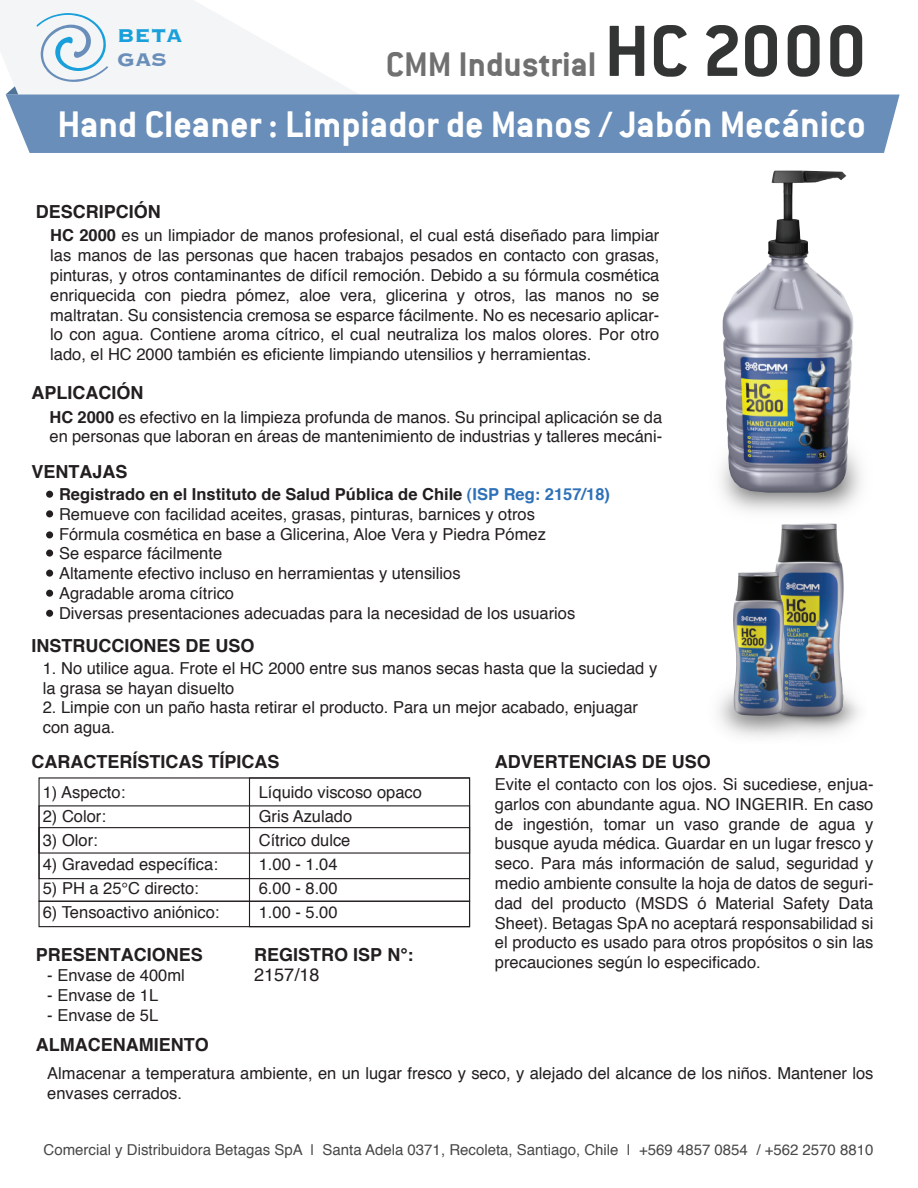
<style>
.page{position:relative;width:918px;height:1188px;background:#fff}
.page>*{position:absolute;margin:0;border:0;box-sizing:border-box;transform-origin:0 0}
.t1{font:700 79.5px "Conduit ITC";letter-spacing:.015em;color:#333434}
.t2{font:700 40.5px "Conduit ITC";color:#fff}
.t3{font:700 37.5px "Conduit ITC";color:#707070}
.t4{font:800 24px "Copperplate Gothic BT";color:#19a0db}
.t5{font:800 24px "Copperplate Gothic BT";color:#698eba}
.t6{font:700 18px "Helvetica";color:#231f20}
.t7{font:18px "Helvetica";color:#231f20}
.t8{font:16.5px/19.8px "Helvetica";color:#231f20}
.t9{font:15px "Helvetica";color:#464747}
.s1{font-weight:700}
.s2{font-weight:700;color:#2e71b8}
</style>
<div class="page">
<div style="left:6px;top:95px;width:894px;height:58px;background:#698eba"></div>
<svg style="left:0;top:0;width:360px;height:95px"></svg>
<div style="left:38px;top:805px;width:432px;height:74px;border:1px solid #231f20"></div>
<div style="left:38px;top:827px;width:432px;height:27px;border:1px solid #231f20"></div>
<div style="left:249px;top:777px;width:221px;height:150px;border:1px solid #231f20"></div>
<div style="left:46px;top:491px;width:7px;height:7px;background:#231f20;border-radius:50%"></div>
<div style="left:46px;top:510px;width:7px;height:7px;background:#231f20;border-radius:50%"></div>
<div style="left:46px;top:550px;width:7px;height:7px;background:#231f20;border-radius:50%"></div>
<div style="left:46px;top:570px;width:7px;height:7px;background:#231f20;border-radius:50%"></div>
<div style="left:46px;top:590px;width:7px;height:7px;background:#231f20;border-radius:50%"></div>
<div style="left:46px;top:531px;width:7px;height:7px;background:#231f20;border-radius:50%"></div>
<img style="left:723px;top:171px;width:130px;height:322px">
<img style="left:740px;top:494px;width:124px;height:237px">
<img style="left:718px;top:645px;width:120px;height:92px">
<img style="left:733px;top:572px;width:51px;height:144px">
<div style="left:38px;top:901px;width:432px;height:26px;border:1px solid #231f20"></div>
<div style="left:46px;top:610px;width:7px;height:7px;background:#231f20;border-radius:50%"></div>
<h3 class="t4" style="left:117px;top:23px;width:67px">BETA</h3>
<h3 class="t5" style="left:117px;top:46px;width:51px">GAS</h3>
<h3 class="t3" style="left:386px;top:42px;width:212px">CMM Industrial</h3>
<h1 class="t1" style="left:604px;top:5px;width:264px">HC 2000</h1>
<h2 class="t2" style="left:58px;top:100px;width:809px">Hand Cleaner : Limpiador de Manos / Jabón Mecánico</h2>
<p class="t6" style="left:36px;top:200px;width:127px">DESCRIPCIÓN</p>
<p class="t8" style="left:50px;top:226px;width:611px;text-align:justify"><span class="s1">HC 2000</span> es un limpiador de manos profesional, el cual está diseñado para limpiar las manos de las personas que hacen trabajos pesados en contacto con grasas, pinturas, y otros contaminantes de difícil remoción. Debido a su fórmula cosmética enriquecida con piedra pómez, aloe vera, glicerina y otros, las manos no se maltratan. Su consistencia cremosa se esparce fácilmente. No es necesario aplicar&shy;lo con agua. Contiene aroma cítrico, el cual neutraliza los malos olores. Por otro lado, el HC 2000 también es eficiente limpiando utensilios y herramientas.</p>
<p class="t6" style="left:31px;top:381px;width:113px">APLICACIÓN</p>
<p class="t8" style="left:50px;top:407px;width:614px"><span class="s1">HC 2000</span> es efectivo en la limpieza profunda de manos. Su principal aplicación se da en personas que laboran en áreas de mantenimiento de industrias y talleres mecáni-</p>
<p class="t6" style="left:31px;top:460px;width:98px">VENTAJAS</p>
<p class="t8" style="left:59px;top:485px;width:553px"><span class="s1">Registrado en el Instituto de Salud Pública de Chile</span> <span class="s2">(ISP Reg: 2157/18)<br></span>Remueve con facilidad aceites, grasas, pinturas, barnices y otros<br>Fórmula cosmética en base a Glicerina, Aloe Vera y Piedra Pómez<br>Se esparce fácilmente<br>Altamente efectivo incluso en herramientas y utensilios<br>Agradable aroma cítrico<br>Diversas presentaciones adecuadas para la necesidad de los usuarios</p>
<p class="t6" style="left:31px;top:634px;width:225px">INSTRUCCIONES DE USO</p>
<p class="t8" style="left:43px;top:659px;width:616px">1. No utilice agua. Frote el HC 2000 entre sus manos secas hasta que la suciedad y la grasa se hayan disuelto</p>
<p class="t8" style="left:43px;top:698px;width:597px">2. Limpie con un paño hasta retirar el producto. Para un mejor acabado, enjuagar con agua.</p>
<p class="t6" style="left:31px;top:750px;width:250px">CARACTERÍSTICAS TÍPICAS</p>
<p class="t8" style="left:43px;top:783px;width:84px">1) Aspecto:</p>
<p class="t8" style="left:259px;top:783px;width:165px">Líquido viscoso opaco</p>
<p class="t8" style="left:43px;top:807px;width:65px">2) Color:</p>
<p class="t8" style="left:259px;top:807px;width:95px">Gris Azulado</p>
<p class="t8" style="left:43px;top:831px;width:57px">3) Olor:</p>
<p class="t8" style="left:259px;top:831px;width:93px">Cítrico dulce</p>
<p class="t8" style="left:43px;top:855px;width:177px">4) Gravedad específica:</p>
<p class="t8" style="left:259px;top:855px;width:80px">1.00 - 1.04</p>
<p class="t8" style="left:43px;top:879px;width:158px">5) PH a 25°C directo:</p>
<p class="t8" style="left:259px;top:879px;width:80px">6.00 - 8.00</p>
<p class="t8" style="left:43px;top:903px;width:178px">6) Tensoactivo aniónico:</p>
<p class="t8" style="left:259px;top:903px;width:80px">1.00 - 5.00</p>
<p class="t6" style="left:495px;top:750px;width:218px">ADVERTENCIAS DE USO</p>
<p class="t8" style="left:495px;top:775px;width:380px;text-align:justify">Evite el contacto con los ojos. Si sucediese, enjua&shy;garlos con abundante agua. NO INGERIR. En caso de ingestión, tomar un vaso grande de agua y busque ayuda médica. Guardar en un lugar fresco y seco. Para más información de salud, seguridad y medio ambiente consulte la hoja de datos de seguri&shy;dad del producto (MSDS ó Material Safety Data Sheet). Betagas SpA no aceptará responsabilidad si el producto es usado para otros propósitos o sin las precauciones según lo especificado.</p>
<p class="t6" style="left:36px;top:943px;width:169px">PRESENTACIONES</p>
<p class="t6" style="left:254px;top:943px;width:161px">REGISTRO ISP N°:</p>
<p class="t7" style="left:254px;top:961px;width:67px">2157/18</p>
<p class="t8" style="left:47px;top:966px;width:139px">- Envase de 400ml</p>
<p class="t8" style="left:47px;top:986px;width:112px">- Envase de 1L</p>
<p class="t8" style="left:47px;top:1005px;width:112px">- Envase de 5L</p>
<p class="t6" style="left:36px;top:1033px;width:174px">ALMACENAMIENTO</p>
<p class="t8" style="left:47px;top:1064px;width:828px">Almacenar a temperatura ambiente, en un lugar fresco y seco, y alejado del alcance de los niños. Mantener los envases cerrados.</p>
<p class="t9" style="left:44px;top:1139px;width:831px">Comercial y Distribuidora Betagas SpA | Santa Adela 0371, Recoleta, Santiago, Chile | +569 4857 0854 / +562 2570 8810</p>
</div>
